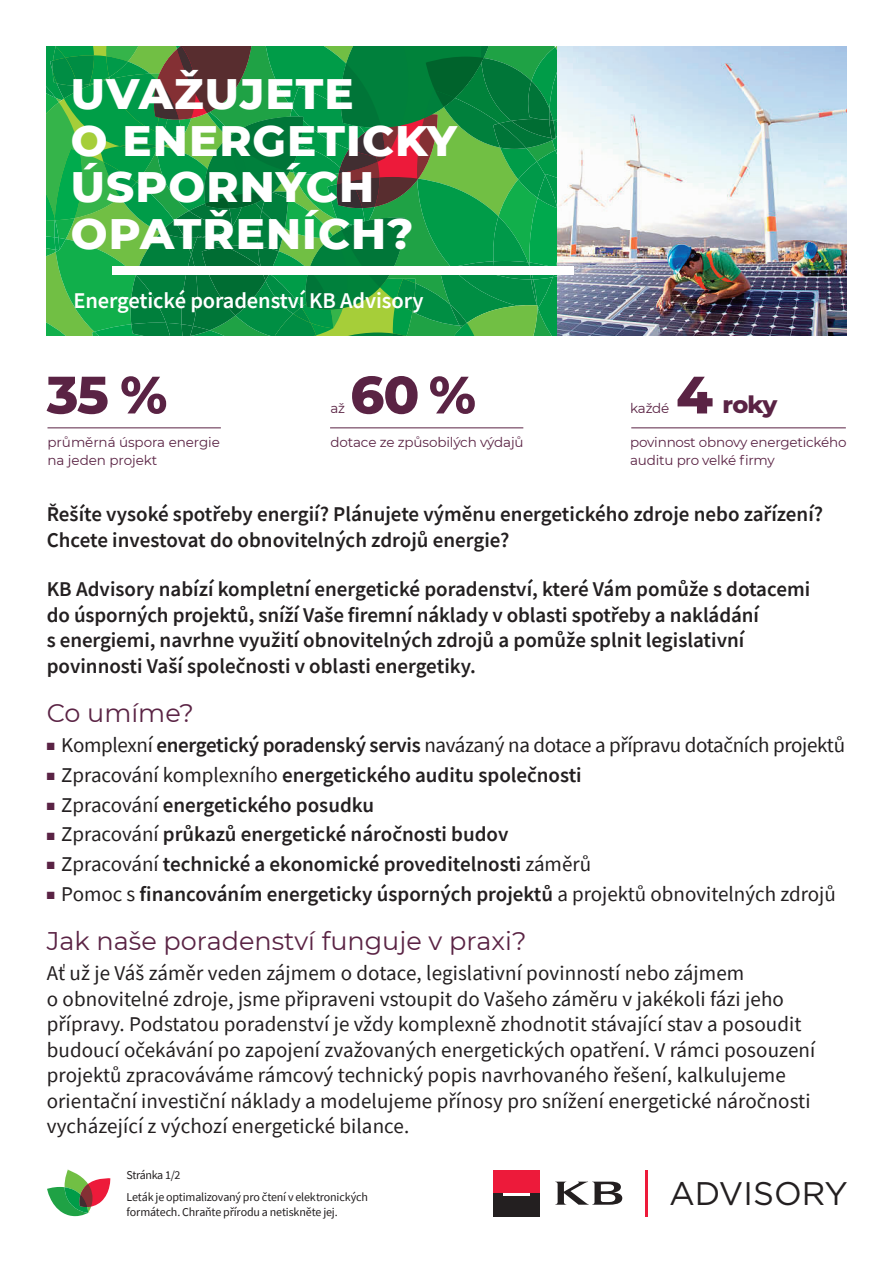
<style>
.page{position:relative;width:893px;height:1263px;background:#fff}
.page>*{position:absolute;margin:0;border:0;box-sizing:border-box;transform-origin:0 0}
.t1{font:800 52.5px "Montserrat";color:#5a2344}
.t2{font:800 43.5px/46.5px "Montserrat";letter-spacing:.025em;color:#fff}
.t3{font:32.7px "Gotham";color:#231f20}
.t4{font:25.5px "Montserrat";color:#5a2344}
.t5{font:800 24px "Montserrat";color:#5a2344}
.t6{font:600 22.5px "Source Sans Pro";letter-spacing:-.005em;color:#fff}
.t7{font:600 21px/25.5px "Source Sans Pro";color:#231f20}
.t8{font:21px/25.5px "Source Sans Pro";letter-spacing:.005em;color:#231f20}
.t9{font:21px "Source Sans Pro";letter-spacing:-.015em;color:#231f20}
.t10{font:13.5px/18px "Montserrat";letter-spacing:-.015em;color:#5a2344}
.t11{font:12px "Source Sans Pro";letter-spacing:-.015em;color:#231f20}
.s1{font-size:52.5px}
.s2{color:#5a2344}
.s3{font-weight:600}
.s4{font-weight:400}
</style>
<div class="page">
<svg style="left:47px;top:47px;width:510px;height:289px;background:#209041"></svg>
<img style="left:557px;top:47px;width:289px;height:289px">
<div style="left:112px;top:266px;width:462px;height:9px;background:#fff"></div>
<hr style="left:47px;top:427px;width:174px;height:1px;background:#5a2344">
<hr style="left:330px;top:427px;width:193px;height:1px;background:#5a2344">
<hr style="left:631px;top:427px;width:215px;height:1px;background:#5a2344">
<svg style="left:47px;top:1170px;width:64px;height:47px"></svg>
<hr style="left:645px;top:1170px;width:2px;height:46px;background:#ed1a3a">
<svg style="left:555px;top:1181px;width:67px;height:24px"></svg>
<div style="left:493px;top:1170px;width:46px;height:23px;background:#ed1a3a"></div>
<div style="left:493px;top:1193px;width:46px;height:23px;background:#231f20"></div>
<hr style="left:503px;top:1193px;width:26px;height:2px;background:#fff">
<p class="t2" style="left:71px;top:70px;width:284px">UVAŽUJETE</p>
<p class="t2" style="left:71px;top:117px;width:387px">O ENERGETICKY<br>ÚSPORNÝCH</p>
<p class="t2" style="left:71px;top:210px;width:344px">OPATŘENÍCH?</p>
<p class="t6" style="left:73px;top:286px;width:352px">Energetické poradenství KB Advisory</p>
<p class="t1" style="left:47px;top:363px;width:122px">35 %</p>
<p class="t10" style="left:48px;top:434px;width:174px">průměrná úspora energie</p>
<p class="t10" style="left:48px;top:452px;width:111px">na jeden projekt</p>
<p class="t1" style="left:350px;top:363px;width:127px">60 %</p>
<p class="t10" style="left:330px;top:400px;width:16px">až</p>
<p class="t10" style="left:330px;top:434px;width:195px">dotace ze způsobilých výdajů</p>
<p class="t5" style="left:676px;top:390px;width:103px"><span class="s1">4</span> roky</p>
<p class="t10" style="left:630px;top:434px;width:218px">povinnost obnovy energetického auditu pro velké firmy</p>
<p class="t10" style="left:630px;top:400px;width:41px">každé</p>
<p class="t7" style="left:47px;top:501px;width:778px">Řešíte vysoké spotřeby energií? Plánujete výměnu energetického zdroje nebo zařízení?<br>Chcete investovat do obnovitelných zdrojů energie?</p>
<p class="t7" style="left:47px;top:576px;width:765px">KB Advisory nabízí kompletní energetické poradenství, které Vám pomůže s dotacemi</p>
<p class="t7" style="left:47px;top:601px;width:714px">do úsporných projektů, sníží Vaše firemní náklady v oblasti spotřeby a nakládání</p>
<p class="t7" style="left:47px;top:627px;width:699px">s energiemi, navrhne využití obnovitelných zdrojů a pomůže splnit legislativní povinnosti Vaší společnosti v oblasti energetiky.</p>
<p class="t4" style="left:47px;top:698px;width:149px">Co umíme?</p>
<p class="t9" style="left:47px;top:731px;width:800px"><span class="s2">■</span> Komplexní <span class="s3">energetický poradenský servis</span> navázaný na dotace a přípravu dotačních projektů</p>
<p class="t7" style="left:47px;top:761px;width:537px"><span class="s2">■</span> <span class="s4">Zpracování komplexního</span> energetického auditu společnosti</p>
<p class="t7" style="left:47px;top:791px;width:329px"><span class="s2">■</span> <span class="s4">Zpracování</span> energetického posudku</p>
<p class="t7" style="left:47px;top:821px;width:463px"><span class="s2">■</span> <span class="s4">Zpracování</span> průkazů energetické náročnosti budov</p>
<p class="t7" style="left:47px;top:851px;width:546px"><span class="s2">■</span> <span class="s4">Zpracování</span> technické a ekonomické proveditelnosti <span class="s4">záměrů</span></p>
<p class="t7" style="left:47px;top:880px;width:790px"><span class="s2">■</span> <span class="s4">Pomoc s</span> financováním energeticky úsporných projektů <span class="s4">a projektů obnovitelných zdrojů</span></p>
<p class="t4" style="left:47px;top:926px;width:481px">Jak naše poradenství funguje v praxi?</p>
<p class="t8" style="left:47px;top:960px;width:770px">Ať už je Váš záměr veden zájmem o dotace, legislativní povinností nebo zájmem<br>o obnovitelné zdroje, jsme připraveni vstoupit do Vašeho záměru v jakékoli fázi jeho přípravy. Podstatou poradenství je vždy komplexně zhodnotit stávající stav a posoudit budoucí očekávání po zapojení zvažovaných energetických opatření. V rámci posouzení projektů zpracováváme rámcový technický popis navrhovaného řešení, kalkulujeme orientační investiční náklady a modelujeme přínosy pro snížení energetické náročnosti vycházející z výchozí energetické bilance.</p>
<p class="t11" style="left:127px;top:1167px;width:56px">Stránka 1/2</p>
<p class="t11" style="left:127px;top:1189px;width:243px">Leták je optimalizovaný pro čtení v elektronických</p>
<p class="t11" style="left:127px;top:1204px;width:213px">formátech. Chraňte přírodu a netiskněte jej.</p>
<p class="t3" style="left:669px;top:1181px;width:181px">ADVISORY</p>
</div>
